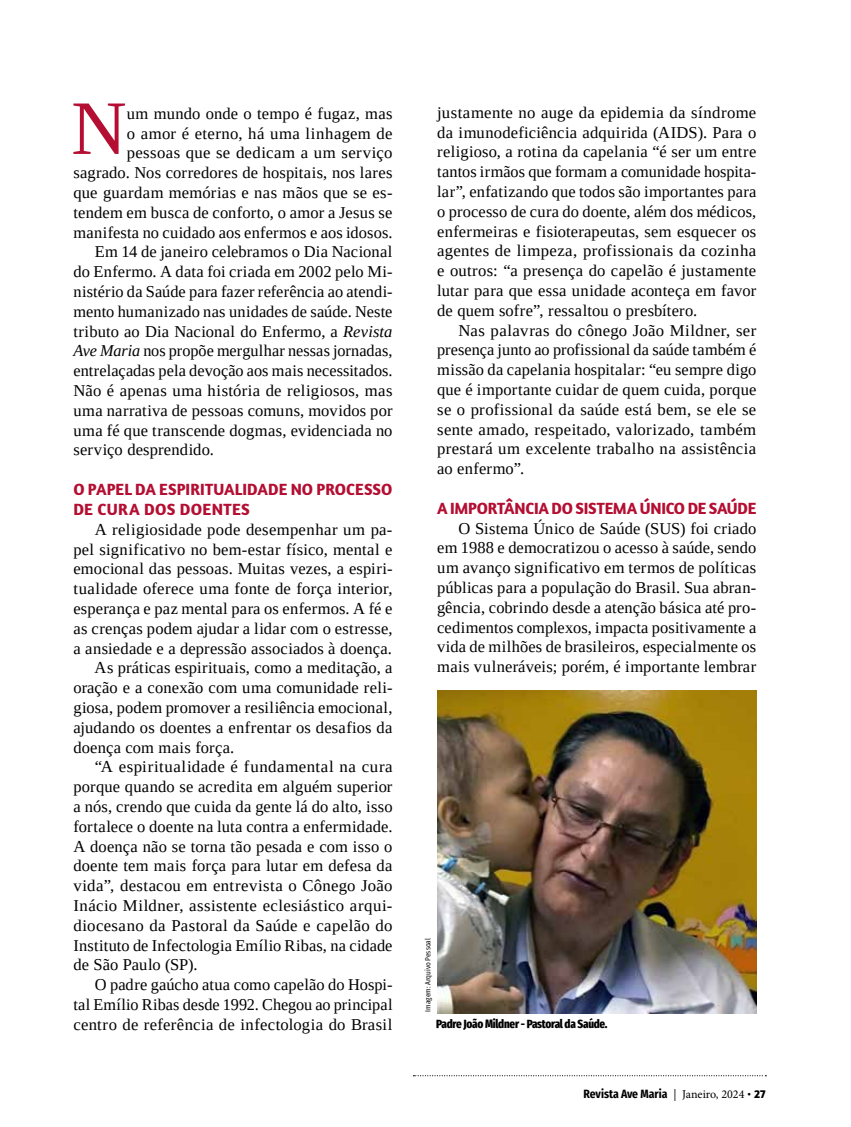
<style>
.page{position:relative;width:851px;height:1127px;background:#fff}
.page>*{position:absolute;margin:0;border:0;box-sizing:border-box;transform-origin:0 0}
.t1{font:76.95px "Tinos";color:#b40e32}
.t2{font:16.5px/19.8px "Tinos";letter-spacing:.015em;color:#000;text-align:justify}
.t3{font:700 16.5px/19.8px "Amaranth";color:#b40e32}
.t4{font:800 extra-condensed 12px "Fira Sans";letter-spacing:-.02em;color:#000}
.t5{font:700 12px "Fira Sans Condensed";color:#000}
.t6{font:7.5px "Fira Sans Condensed";color:#000}
.s1{font-style:italic}
.s2{font-family:"Minion Pro";font-weight:400}
.s3{font-family:"Amaranth"}
</style>
<div class="page">
<img style="left:437px;top:690px;width:319px;height:323px">
<svg style="left:413px;top:1075px;width:353px;height:1px"></svg>
<h1 class="t1" style="left:71px;top:78px;width:57px">N</h1>
<p class="t2" style="left:127px;top:103px;width:267px">um mundo onde o tempo é fugaz, mas</p>
<p class="t2" style="left:127px;top:123px;width:267px">o amor é eterno, há uma linhagem de</p>
<p class="t2" style="left:127px;top:143px;width:267px">pessoas que se dedicam a um serviço</p>
<p class="t2" style="left:73px;top:163px;width:320px">sagrado. Nos corredores de hospitais, nos lares</p>
<p class="t2" style="left:73px;top:183px;width:320px">que guardam memórias e nas mãos que se es-</p>
<p class="t2" style="left:73px;top:202px;width:320px">tendem em busca de conforto, o amor a Jesus se</p>
<p class="t2" style="left:73px;top:222px;width:320px">manifesta no cuidado aos enfermos e aos idosos.</p>
<p class="t2" style="left:95px;top:242px;width:299px">Em 14 de janeiro celebramos o Dia Nacional</p>
<p class="t2" style="left:73px;top:262px;width:320px">do Enfermo. A data foi criada em 2002 pelo Mi-</p>
<p class="t2" style="left:73px;top:282px;width:320px">nistério da Saúde para fazer referência ao atendi-</p>
<p class="t2" style="left:73px;top:301px;width:320px">mento humanizado nas unidades de saúde. Neste</p>
<p class="t2" style="left:73px;top:321px;width:320px">tributo ao Dia Nacional do Enfermo, a <span class="s1">Revista</span></p>
<p class="t2" style="left:73px;top:341px;width:320px"><span class="s1">Ave Maria</span> nos propõe mergulhar nessas jornadas,</p>
<p class="t2" style="left:73px;top:361px;width:320px">entrelaçadas pela devoção aos mais necessitados.</p>
<p class="t2" style="left:73px;top:381px;width:320px">Não é apenas uma história de religiosos, mas</p>
<p class="t2" style="left:73px;top:400px;width:320px">uma narrativa de pessoas comuns, movidos por</p>
<p class="t2" style="left:73px;top:420px;width:320px">uma fé que transcende dogmas, evidenciada no</p>
<p class="t2" style="left:73px;top:440px;width:142px">serviço desprendido.</p>
<p class="t3" style="left:73px;top:479px;width:320px">O PAPEL DA ESPIRITUALIDADE NO PROCESSO<br>DE CURA DOS DOENTES</p>
<p class="t2" style="left:95px;top:519px;width:299px">A religiosidade pode desempenhar um pa-</p>
<p class="t2" style="left:73px;top:539px;width:320px">pel significativo no bem-estar físico, mental e</p>
<p class="t2" style="left:73px;top:559px;width:320px">emocional das pessoas. Muitas vezes, a espiri-</p>
<p class="t2" style="left:73px;top:579px;width:320px">tualidade oferece uma fonte de força interior,</p>
<p class="t2" style="left:73px;top:598px;width:320px">esperança e paz mental para os enfermos. A fé e</p>
<p class="t2" style="left:73px;top:618px;width:320px">as crenças podem ajudar a lidar com o estresse,</p>
<p class="t2" style="left:73px;top:638px;width:320px">a ansiedade e a depressão associados à doença.</p>
<p class="t2" style="left:95px;top:658px;width:299px">As práticas espirituais, como a meditação, a</p>
<p class="t2" style="left:73px;top:678px;width:320px">oração e a conexão com uma comunidade reli-</p>
<p class="t2" style="left:73px;top:697px;width:320px">giosa, podem promover a resiliência emocional,</p>
<p class="t2" style="left:73px;top:717px;width:320px">ajudando os doentes a enfrentar os desafios da</p>
<p class="t2" style="left:73px;top:737px;width:162px">doença com mais força.</p>
<p class="t2" style="left:95px;top:757px;width:299px">“A espiritualidade é fundamental na cura</p>
<p class="t2" style="left:73px;top:777px;width:320px">porque quando se acredita em alguém superior</p>
<p class="t2" style="left:73px;top:796px;width:320px">a nós, crendo que cuida da gente lá do alto, isso</p>
<p class="t2" style="left:73px;top:816px;width:320px">fortalece o doente na luta contra a enfermidade.</p>
<p class="t2" style="left:73px;top:836px;width:320px">A doença não se torna tão pesada e com isso o</p>
<p class="t2" style="left:73px;top:856px;width:320px">doente tem mais força para lutar em defesa da</p>
<p class="t2" style="left:73px;top:876px;width:320px">vida”, destacou em entrevista o Cônego João</p>
<p class="t2" style="left:73px;top:895px;width:320px">Inácio Mildner, assistente eclesiástico arqui-</p>
<p class="t2" style="left:73px;top:915px;width:320px">diocesano da Pastoral da Saúde e capelão do</p>
<p class="t2" style="left:73px;top:935px;width:320px">Instituto de Infectologia Emílio Ribas, na cidade</p>
<p class="t2" style="left:73px;top:955px;width:126px">de São Paulo (SP).</p>
<p class="t2" style="left:95px;top:975px;width:299px">O padre gaúcho atua como capelão do Hospi-</p>
<p class="t2" style="left:73px;top:994px;width:320px">tal Emílio Ribas desde 1992. Chegou ao principal</p>
<p class="t2" style="left:73px;top:1014px;width:320px">centro de referência de infectologia do Brasil</p>
<p class="t2" style="left:437px;top:102px;width:320px">justamente no auge da epidemia da síndrome da imunodeficiência adquirida (AIDS). Para o religioso, a rotina da capelania “é ser um entre tantos irmãos que formam a comunidade hospita&shy;lar”, enfatizando que todos são importantes para o processo de cura do doente, além dos médicos, enfermeiras e fisioterapeutas, sem esquecer os agentes de limpeza, profissionais da cozinha e outros: “a presença do capelão é justamente lutar para que essa unidade aconteça em favor de quem sofre”, ressaltou o presbítero.</p>
<p class="t2" style="left:437px;top:320px;width:320px;text-indent:21px">Nas palavras do cônego João Mildner, ser presença junto ao profissional da saúde também é missão da capelania hospitalar: “eu sempre digo que é importante cuidar de quem cuida, porque se o profissional da saúde está bem, se ele se sente amado, respeitado, valorizado, também prestará um excelente trabalho na assistência ao enfermo”.</p>
<p class="t3" style="left:437px;top:498px;width:320px">A IMPORTÂNCIA DO SISTEMA ÚNICO DE SAÚDE</p>
<p class="t2" style="left:437px;top:518px;width:320px;text-indent:21px">O Sistema Único de Saúde (SUS) foi criado em 1988 e democratizou o acesso à saúde, sendo um avanço significativo em termos de políticas públicas para a população do Brasil. Sua abran&shy;gência, cobrindo desde a atenção básica até pro&shy;cedimentos complexos, impacta positivamente a vida de milhões de brasileiros, especialmente os mais vulneráveis; porém, é importante lembrar</p>
<p class="t6" style="left:421px;top:1011px;width:75px;rotate:-90deg">Imagem: Arquivo Pessoal</p>
<p class="t4" style="left:436px;top:1013px;width:173px">Padre João Mildner - Pastoral da Saúde.</p>
<p class="t5" style="left:583px;top:1082px;width:184px">Revista Ave Maria <span class="s2">| Janeiro, 2024</span> <span class="s3">• 27</span></p>
</div>
